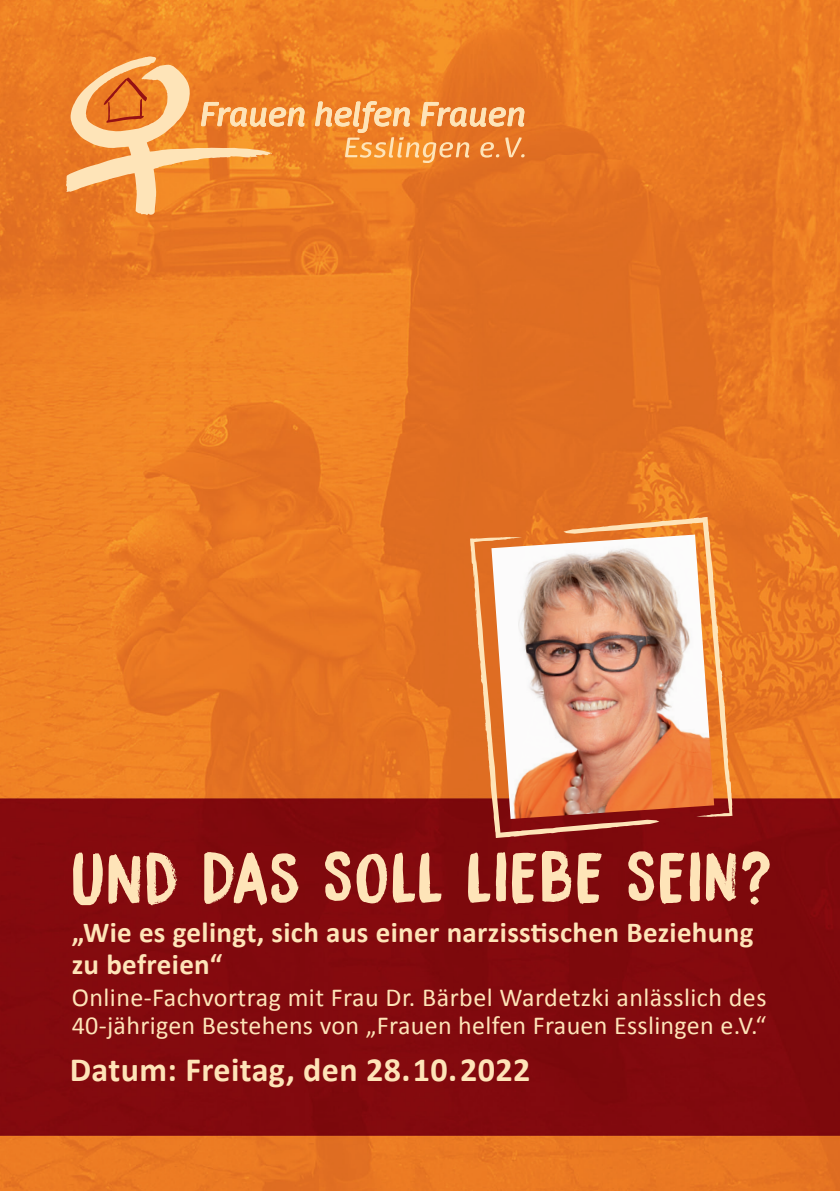
<style>
.page{position:relative;width:840px;height:1191px;background:#fff}
.page>*{position:absolute;margin:0;border:0;box-sizing:border-box;transform-origin:0 0}
.t1{font:64px "DK Bocadillo";letter-spacing:.03em;color:#fee4b8}
.t2{font:700 34px "Calibri";letter-spacing:.01em;color:#fee4b8}
.t3{font:700 29px/32px "Calibri";letter-spacing:.01em;color:#fee4b8}
.t4{font:26px/28px "Calibri";letter-spacing:.01em;color:#fee4b8}
</style>
<div class="page">
<img style="left:0;top:0;width:839px;height:1191px">
<svg style="left:66px;top:56px;width:238px;height:159px;background:#ef9647"></svg>
<svg style="left:315px;top:100px;width:209px;height:63px;background:#ee9649"></svg>
<svg style="left:470px;top:537px;width:189px;height:301px;background:#c46339"></svg>
<svg style="left:563px;top:517px;width:169px;height:300px;background:#ea8d42"></svg>
<img style="left:491px;top:534px;width:222px;height:285px">
<h1 class="t1" style="left:71px;top:837px;width:701px">UND DAS SOLL LIEBE SEIN?</h1>
<p class="t3" style="left:72px;top:916px;width:683px">„Wie es gelingt, sich aus einer narzisstischen Beziehung zu befreien“</p>
<p class="t4" style="left:72px;top:983px;width:695px">Online-Fachvortrag mit Frau Dr. Bärbel Wardetzki anlässlich des<br>40-jährigen Bestehens von „Frauen helfen Frauen Esslingen e.V.“</p>
<h2 class="t2" style="left:70px;top:1048px;width:462px">Datum: Freitag, den 28.10.2022</h2>
</div>
